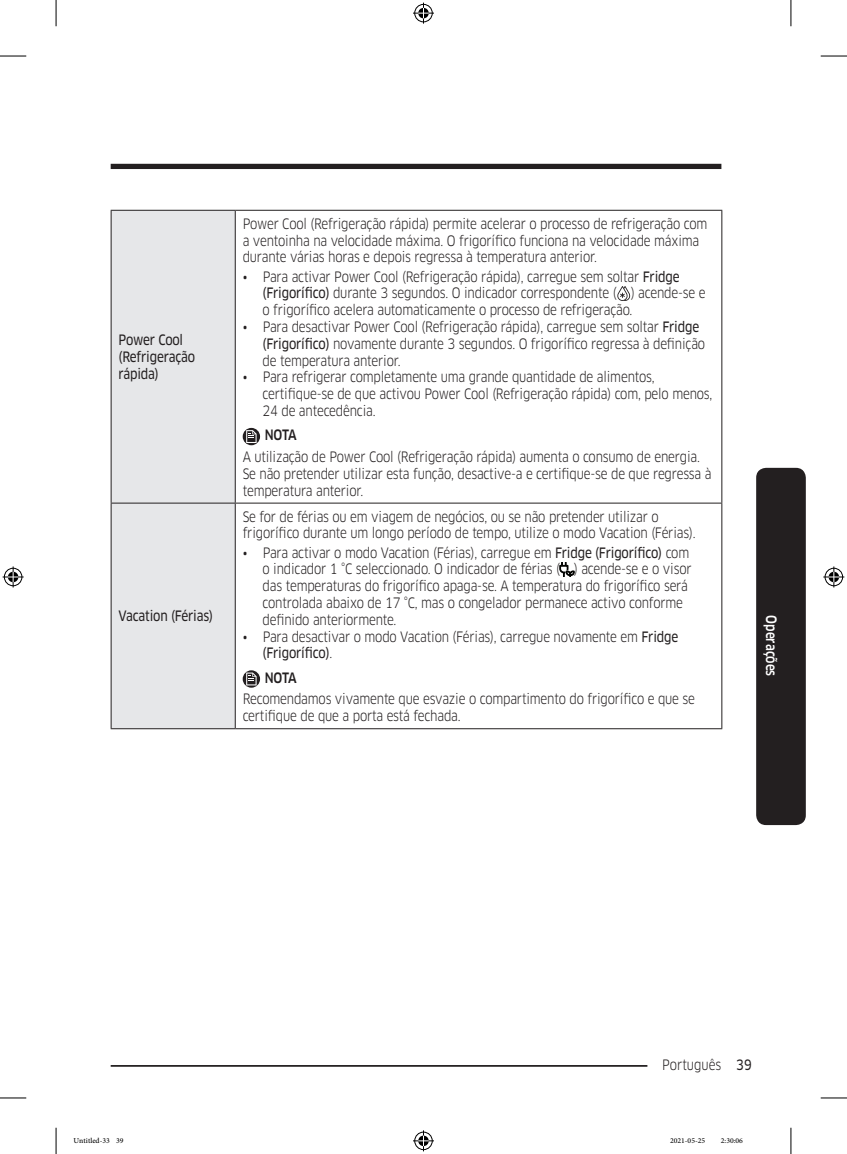
<style>
.page{position:relative;width:847px;height:1154px;background:#fff}
.page>*{position:absolute;margin:0;border:0;box-sizing:border-box;transform-origin:0 0}
.t1{font:14px/16.8px "Samsung Clan Pro";letter-spacing:-.015em;color:#231f20;scale:.85 1}
.t2{font:14px/16.8px "Samsung Clan Pro News";letter-spacing:-.015em;color:#231f20;scale:.85 1}
.Sidebar{font:500 14px "Samsung Clan Pro";color:#fff;scale:.85 1}
.DL_DT_Icon{font:500 14px "Samsung Clan Pro";letter-spacing:-.035em;color:#231f20;scale:.85 1}
.t3{font:10.5px "Adobe Arabic";color:#000}
.s1{font-family:"Samsung Clan Pro News"}
</style>
<div class="page">
<div style="left:111px;top:164px;width:610px;height:5px;background:#231f20"></div>
<hr style="left:111px;top:1065px;width:610px;height:2px;background:#231f20">
<div style="left:647px;top:1055px;width:89px;height:17px;background:#fff"></div>
<div style="left:755px;top:468px;width:50px;height:357px;background:#231f20;border-radius:10px"></div>
<div style="left:112px;top:211px;width:123px;height:517px;background:#e6e7e9"></div>
<hr style="left:111px;top:210px;width:124px;height:1px;background:#231f20">
<hr style="left:111px;top:211px;width:1px;height:292px;background:#231f20">
<hr style="left:235px;top:210px;width:487px;height:1px;background:#231f20">
<hr style="left:235px;top:211px;width:1px;height:292px;background:#231f20">
<hr style="left:721px;top:211px;width:1px;height:292px;background:#231f20">
<hr style="left:111px;top:503px;width:124px;height:1px;background:#231f20">
<hr style="left:111px;top:503px;width:1px;height:225px;background:#231f20">
<hr style="left:235px;top:503px;width:487px;height:1px;background:#231f20">
<hr style="left:235px;top:503px;width:1px;height:225px;background:#231f20">
<hr style="left:721px;top:503px;width:1px;height:225px;background:#231f20">
<hr style="left:111px;top:728px;width:124px;height:1px;background:#231f20">
<hr style="left:235px;top:728px;width:487px;height:1px;background:#231f20">
<svg style="left:617px;top:286px;width:13px;height:15px"></svg>
<svg style="left:242px;top:428px;width:18px;height:17px"></svg>
<svg style="left:246px;top:430px;width:10px;height:13px"></svg>
<svg style="left:559px;top:562px;width:15px;height:15px"></svg>
<svg style="left:242px;top:670px;width:18px;height:18px"></svg>
<svg style="left:246px;top:672px;width:10px;height:13px"></svg>
<svg style="left:0;top:56px;width:26px;height:1px"></svg>
<svg style="left:820px;top:56px;width:26px;height:1px"></svg>
<svg style="left:0;top:1097px;width:26px;height:1px"></svg>
<svg style="left:820px;top:1097px;width:26px;height:1px"></svg>
<svg style="left:56px;top:0;width:1px;height:26px"></svg>
<svg style="left:56px;top:1128px;width:1px;height:26px"></svg>
<svg style="left:790px;top:0;width:1px;height:26px"></svg>
<svg style="left:790px;top:1128px;width:1px;height:26px"></svg>
<svg style="left:413px;top:3px;width:21px;height:21px"></svg>
<svg style="left:413px;top:1130px;width:21px;height:21px"></svg>
<svg style="left:3px;top:566px;width:21px;height:21px"></svg>
<svg style="left:823px;top:566px;width:21px;height:21px"></svg>
<p class="t2" style="left:118px;top:332px;width:91px">Power Cool (Refrigeração rápida)</p>
<p class="t2" style="left:118px;top:608px;width:113px">Vacation (Férias)</p>
<p class="t1" style="left:242px;top:215px;width:548px">Power Cool (Refrigeração rápida) permite acelerar o processo de refrigeração com a ventoinha na velocidade máxima. O frigorífico funciona na velocidade máxima durante várias horas e depois regressa à temperatura anterior.</p>
<p class="t1" style="left:262px;top:268px;width:522px;text-indent:-20px">• Para activar Power Cool (Refrigeração rápida), carregue sem soltar <span class="s1">Fridge (Frigorífico)</span> durante 3 segundos. O indicador correspondente ( ) acende-se e o frigorífico acelera automaticamente o processo de refrigeração.</p>
<p class="t1" style="left:262px;top:318px;width:522px;text-indent:-20px">• Para desactivar Power Cool (Refrigeração rápida), carregue sem soltar <span class="s1">Fridge (Frigorífico)</span> novamente durante 3 segundos. O frigorífico regressa à definição de temperatura anterior.</p>
<p class="t1" style="left:262px;top:369px;width:530px;text-indent:-20px">• Para refrigerar completamente uma grande quantidade de alimentos, certifique-se de que activou Power Cool (Refrigeração rápida) com, pelo menos,<br>24 de antecedência.</p>
<p class="DL_DT_Icon" style="left:265px;top:427px;width:39px">NOTA</p>
<p class="t1" style="left:242px;top:448px;width:553px">A utilização de Power Cool (Refrigeração rápida) aumenta o consumo de energia.<br>Se não pretender utilizar esta função, desactive-a e certifique-se de que regressa à temperatura anterior.</p>
<p class="t1" style="left:242px;top:508px;width:534px">Se for de férias ou em viagem de negócios, ou se não pretender utilizar o frigorífico durante um longo período de tempo, utilize o modo Vacation (Férias).</p>
<p class="t1" style="left:262px;top:544px;width:506px;text-indent:-20px">• Para activar o modo Vacation (Férias), carregue em <span class="s1">Fridge (Frigorífico)</span> com o indicador 1 °C seleccionado. O indicador de férias ( ) acende-se e o visor das temperaturas do frigorífico apaga-se. A temperatura do frigorífico será controlada abaixo de 17 °C, mas o congelador permanece activo conforme definido anteriormente.</p>
<p class="t1" style="left:262px;top:628px;width:490px;text-indent:-20px">• Para desactivar o modo Vacation (Férias), carregue novamente em <span class="s1">Fridge (Frigorífico)</span>.</p>
<p class="DL_DT_Icon" style="left:265px;top:669px;width:39px">NOTA</p>
<p class="t1" style="left:242px;top:691px;width:533px">Recomendamos vivamente que esvazie o compartimento do frigorífico e que se certifique de que a porta está fechada.</p>
<p class="Sidebar" style="left:779px;top:615px;width:73px;rotate:90deg">Operações</p>
<p class="t1" style="left:662px;top:1056px;width:107px">Português <span class="s1">39</span></p>
<p class="t3" style="left:74px;top:1133px;width:51px">Untitled-33 39</p>
<p class="t3" style="left:669px;top:1133px;width:37px">2021-05-25</p>
<p class="t3" style="left:720px;top:1133px;width:24px">2:30:06</p>
</div>
